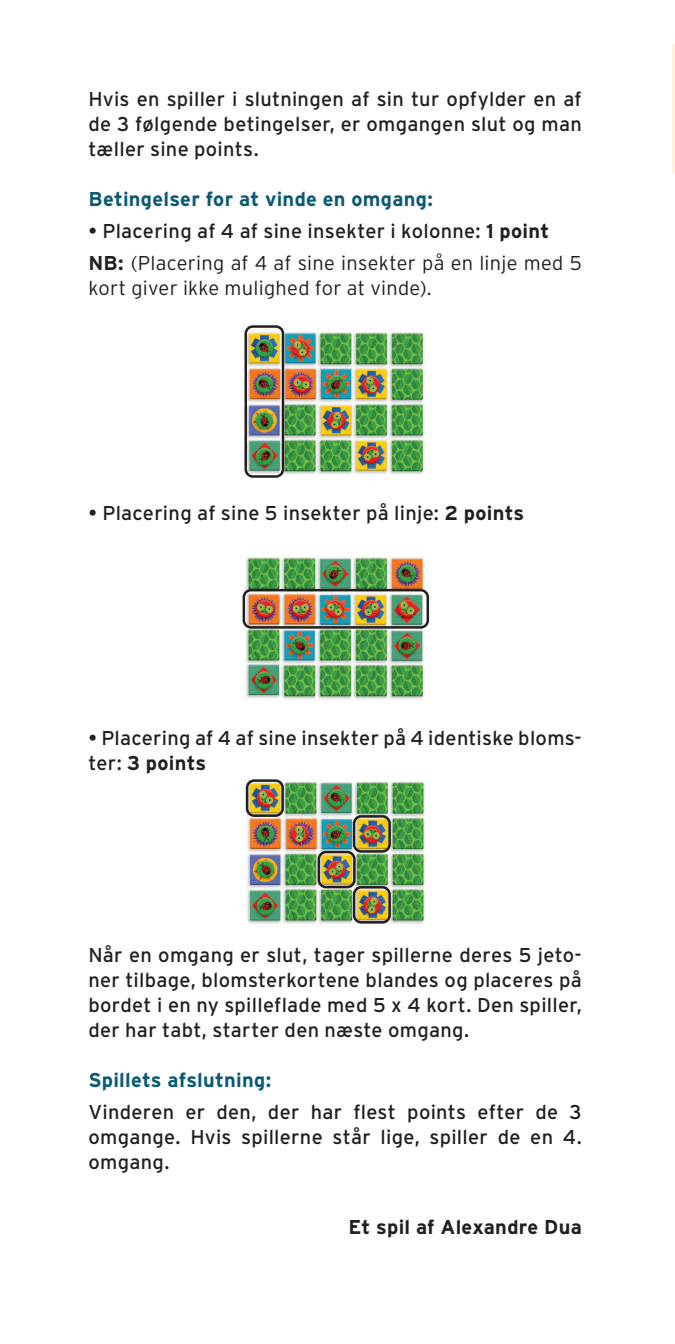
<style>
.page{position:relative;width:675px;height:1344px;background:#fff}
.page>*{position:absolute;margin:0;border:0;box-sizing:border-box;transform-origin:0 0}
.t1{font:20px/25px "Interstate";letter-spacing:.015em;color:#231f20;text-align:justify}
.t2{font:300 20px/32px "Interstate";letter-spacing:.015em;color:#231f20}
.t3{font:700 20px "Interstate";letter-spacing:.015em;color:#0b5a73}
.t4{font:700 20px "Interstate";letter-spacing:.01em;color:#231f20}
.s1{font-weight:400}
.s2{font-weight:700}
</style>
<div class="page">
<svg style="left:672px;top:44px;width:3px;height:129px"></svg>
<img style="left:247px;top:328px;width:178px;height:146px">
<div style="left:244px;top:325px;width:40px;height:152px;border:2px solid #231f20;border-radius:7px"></div>
<img style="left:245px;top:557px;width:180px;height:142px">
<div style="left:242px;top:589px;width:187px;height:39px;border:2px solid #231f20;border-radius:7px"></div>
<img style="left:245px;top:782px;width:180px;height:142px">
<div style="left:246px;top:779px;width:38px;height:37px;border:2px solid #231f20;border-radius:7px"></div>
<div style="left:353px;top:815px;width:38px;height:37px;border:2px solid #231f20;border-radius:7px"></div>
<div style="left:353px;top:886px;width:38px;height:37px;border:2px solid #231f20;border-radius:7px"></div>
<div style="left:317px;top:850px;width:38px;height:38px;border:2px solid #231f20;border-radius:7px"></div>
<p class="t1" style="left:88px;top:86px;width:495px">Hvis en spiller i slutningen af sin tur opfylder en af de 3 følgende betingelser, er omgangen slut og man tæller sine points.</p>
<p class="t3" style="left:88px;top:188px;width:346px">Betingelser for at vinde en omgang:</p>
<p class="t2" style="left:88px;top:215px;width:495px"><span class="s1">• Placering af 4 af sine insekter i kolonne:</span> <span class="s2">1 point<br>NB:</span> (Placering af 4 af sine insekter på en linje med 5</p>
<p class="t2" style="left:88px;top:272px;width:345px">kort giver ikke mulighed for at vinde).</p>
<p class="t1" style="left:88px;top:500px;width:437px">• Placering af sine 5 insekter på linje: <span class="s2">2 points</span></p>
<p class="t1" style="left:88px;top:724px;width:495px">• Placering af 4 af sine insekter på 4 identiske bloms&shy;ter: <span class="s2">3 points</span></p>
<p class="t1" style="left:88px;top:942px;width:495px">Når en omgang er slut, tager spillerne deres 5 jeto&shy;ner tilbage, blomsterkortene blandes og placeres på bordet i en ny spilleflade med 5 x 4 kort. Den spiller, der har tabt, starter den næste omgang.</p>
<p class="t3" style="left:88px;top:1068px;width:184px">Spillets afslutning:</p>
<p class="t1" style="left:88px;top:1099px;width:495px">Vinderen er den, der har flest points efter de 3 omgange. Hvis spillerne står lige, spiller de en 4. omgang.</p>
<p class="t4" style="left:348px;top:1215px;width:235px">Et spil af Alexandre Dua</p>
</div>
